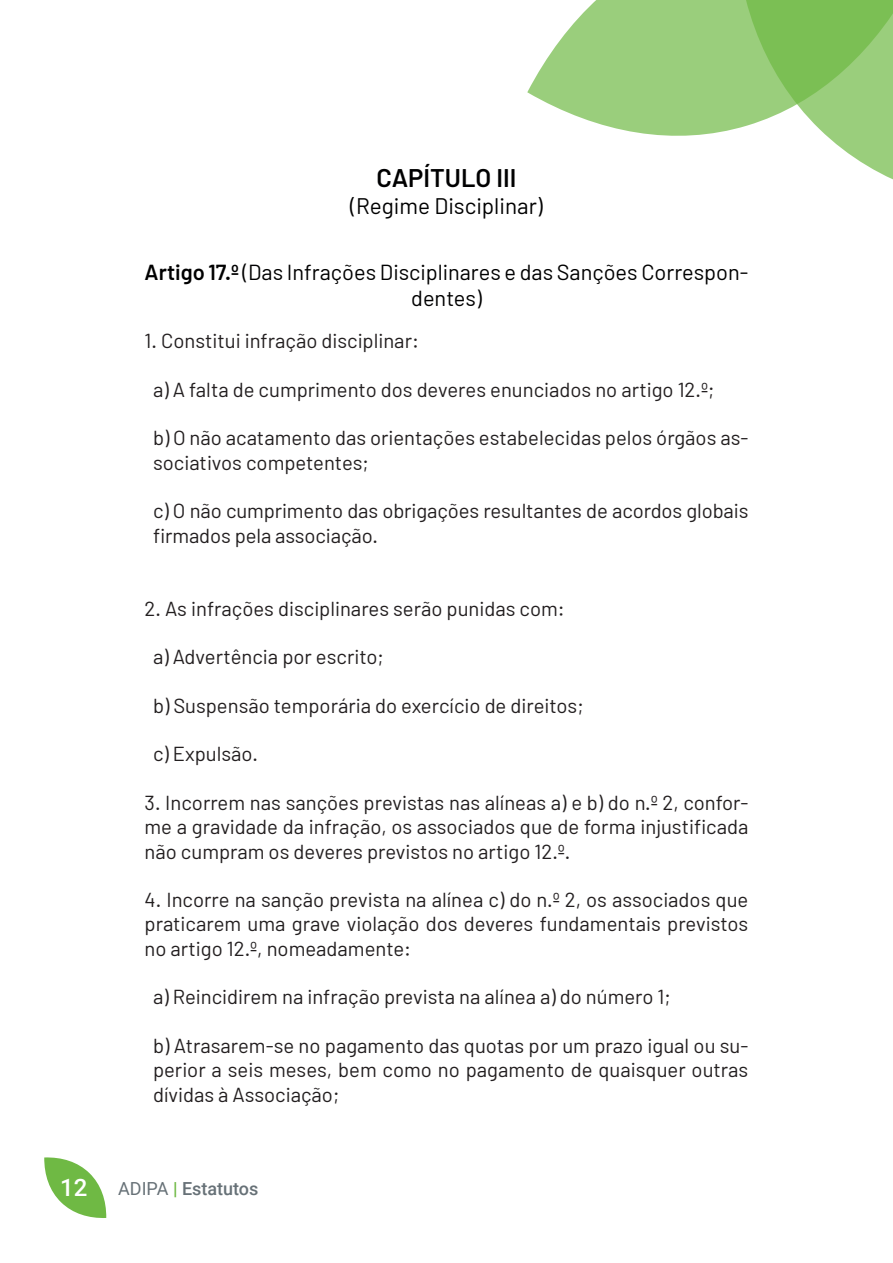
<style>
.page{position:relative;width:893px;height:1263px;background:#fff}
.page>*{position:absolute;margin:0;border:0;box-sizing:border-box;transform-origin:0 0}
.t1{font:600 25.5px "Barlow";color:#000001}
.t2{font:500 24px "Roboto";color:#fff}
.t3{font:22.5px "Barlow";color:#000001}
.t4{font:21.75px/26.1px "Barlow";color:#000001;text-align:center}
.t5{font:20.25px/24.3px "Barlow";color:#231f20;text-align:justify}
.t6{font:500 18px "Roboto";color:#677177}
.s1{font-weight:600}
.s2{font-weight:400}
.s3{color:#6fb944}
</style>
<div class="page">
<svg style="left:44px;top:1157px;width:62px;height:61px"></svg>
<svg style="left:527px;top:0;width:207px;height:136px;fill:#9ace7c"></svg>
<svg style="left:734px;top:0;width:159px;height:180px"></svg>
<p class="t1" style="left:376px;top:162px;width:141px">CAPÍTULO III</p>
<p class="t3" style="left:350px;top:192px;width:194px">(Regime Disciplinar)</p>
<p class="t4" style="left:145px;top:258px;width:605px"><span class="s1">Artigo 17.º</span> (Das Infrações Disciplinares e das Sanções Correspon&shy;dentes)</p>
<p class="t5" style="left:145px;top:328px;width:276px">1. Constitui infração disciplinar:</p>
<p class="t5" style="left:153px;top:377px;width:563px">a) A falta de cumprimento dos deveres enunciados no artigo 12.º;</p>
<p class="t5" style="left:153px;top:425px;width:597px">b) O não acatamento das orientações estabelecidas pelos órgãos as&shy;sociativos competentes;</p>
<p class="t5" style="left:153px;top:498px;width:597px">c) O não cumprimento das obrigações resultantes de acordos globais firmados pela associação.</p>
<p class="t5" style="left:145px;top:596px;width:422px">2. As infrações disciplinares serão punidas com:</p>
<p class="t5" style="left:153px;top:644px;width:232px">a) Advertência por escrito;</p>
<p class="t5" style="left:153px;top:693px;width:432px">b) Suspensão temporária do exercício de direitos;</p>
<p class="t5" style="left:153px;top:741px;width:106px">c) Expulsão.</p>
<p class="t5" style="left:145px;top:790px;width:605px">3. Incorrem nas sanções previstas nas alíneas a) e b) do n.º 2, confor&shy;me a gravidade da infração, os associados que de forma injustificada não cumpram os deveres previstos no artigo 12.º.</p>
<p class="t5" style="left:145px;top:887px;width:605px">4. Incorre na sanção prevista na alínea c) do n.º 2, os associados que praticarem uma grave violação dos deveres fundamentais previstos no artigo 12.º, nomeadamente:</p>
<p class="t5" style="left:153px;top:984px;width:519px">a) Reincidirem na infração prevista na alínea a) do número 1;</p>
<p class="t5" style="left:153px;top:1033px;width:597px">b) Atrasarem-se no pagamento das quotas por um prazo igual ou su&shy;perior a seis meses, bem como no pagamento de quaisquer outras dívidas à Associação;</p>
<p class="t2" style="left:60px;top:1170px;width:29px">12</p>
<p class="t6" style="left:118px;top:1176px;width:142px"><span class="s2">ADIPA</span> <span class="s3">|</span> Estatutos</p>
</div>
